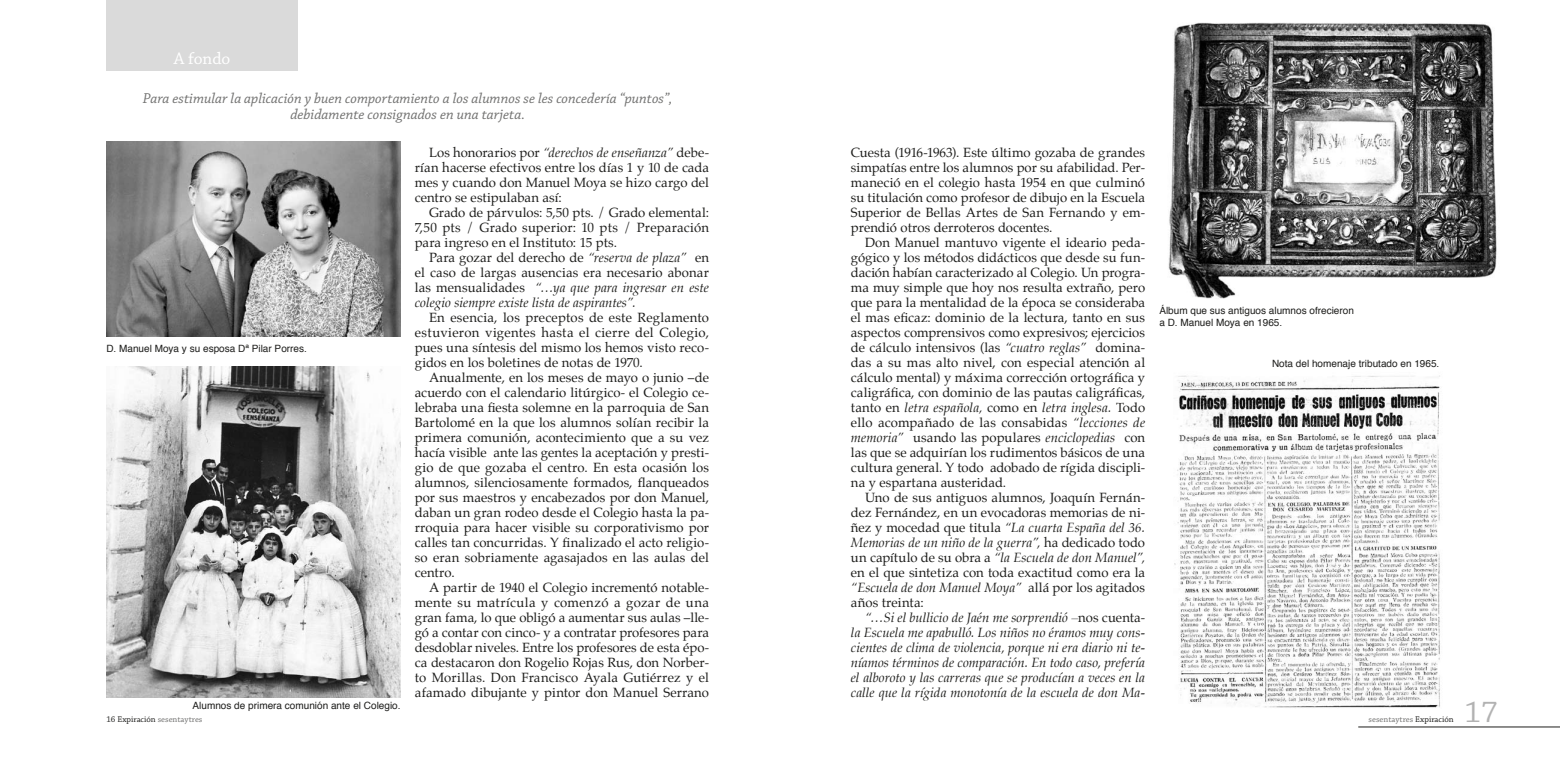
<style>
.page{position:relative;width:1560px;height:780px;background:#fff}
.page>*{position:absolute;margin:0;border:0;box-sizing:border-box;transform-origin:0 0}
.t1{font:31.25px "Chaparral Pro";color:#b2b2b2}
.t2{font:17.5px "Chaparral Pro";color:#fff}
.t3{font:italic 15px/16.2px "Chaparral Pro";color:#70706f;text-align:center}
.t4{font:13.12px/15px "Palatino";letter-spacing:.005em;color:#1d1d1b;text-align:justify}
.t5{font:italic 13.12px/15px "Palatino";letter-spacing:.005em;color:#1d1d1b;text-align:justify}
.t6{font:10px/12px "Helvetica";color:#1d1d1b}
.t7{font:8.75px "Chaparral Pro";letter-spacing:.01em;color:#1d1d1b}
.t8{font:8.75px "Chaparral Pro";color:#70706f}
.s1{font-style:italic}
.s2{font-style:normal}
.s3{color:#70706f}
.s4{color:#1d1d1b}
</style>
<div class="page">
<hr style="left:1357px;top:726px;width:202px;height:1px;background:#1d1d1b">
<img style="left:106px;top:142px;width:294px;height:195px">
<img style="left:106px;top:367px;width:294px;height:330px">
<img style="left:1168px;top:22px;width:329px;height:276px">
<img style="left:1174px;top:375px;width:266px;height:333px">
<div style="left:106px;top:0;width:192px;height:71px;background:#dadada"></div>
<h2 class="t2" style="left:174px;top:49px;width:58px">A fondo</h2>
<p class="t3" style="left:143px;top:91px;width:531px">Para estimular la aplicación y buen comportamiento a los alumnos se les concedería “puntos”, debidamente consignados en una tarjeta.</p>
<p class="t6" style="left:106px;top:343px;width:202px">D. Manuel Moya y su esposa Dª Pilar Porres.</p>
<p class="t6" style="left:192px;top:699px;width:209px">Alumnos de primera comunión ante el Colegio.</p>
<p class="t4" style="left:415px;top:146px;width:296px;text-indent:14px">Los honorarios por <span class="s1">“derechos de enseñanza”</span> debe&shy;rían hacerse efectivos entre los días 1 y 10 de cada mes y cuando don Manuel Moya se hizo cargo del centro se estipulaban así:</p>
<p class="t4" style="left:415px;top:206px;width:296px;text-indent:14px">Grado de párvulos: 5,50 pts. / Grado elemental:<br>7,50 pts / Grado superior: 10 pts / Preparación para ingreso en el Instituto: 15 pts.</p>
<p class="t4" style="left:415px;top:251px;width:296px;text-indent:14px">Para gozar del derecho de <span class="s1">“reserva de plaza”</span> en el caso de largas ausencias era necesario abonar las mensualidades <span class="s1">“…ya que para ingresar en este colegio siempre existe lista de aspirantes”.</span></p>
<p class="t4" style="left:415px;top:311px;width:296px;text-indent:14px">En esencia, los preceptos de este Reglamento estuvieron vigentes hasta el cierre del Colegio, pues una síntesis del mismo los hemos visto reco&shy;gidos en los boletines de notas de 1970.</p>
<p class="t4" style="left:415px;top:371px;width:296px;text-indent:14px">Anualmente, en los meses de mayo o junio –de acuerdo con el calendario litúrgico- el Colegio ce&shy;lebraba una fiesta solemne en la parroquia de San Bartolomé en la que los alumnos solían recibir la primera comunión, acontecimiento que a su vez hacía visible ante las gentes la aceptación y presti&shy;gio de que gozaba el centro. En esta ocasión los alumnos, silenciosamente formados, flanqueados por sus maestros y encabezados por don Manuel, daban un gran rodeo desde el Colegio hasta la pa&shy;rroquia para hacer visible su corporativismo por calles tan concurridas. Y finalizado el acto religio&shy;so eran sobriamente agasajados en las aulas del centro.</p>
<p class="t4" style="left:415px;top:581px;width:296px;text-indent:14px">A partir de 1940 el Colegio incrementó notable&shy;mente su matrícula y comenzó a gozar de una gran fama, lo que obligó a aumentar sus aulas –lle&shy;gó a contar con cinco- y a contratar profesores para desdoblar niveles. Entre los profesores de esta épo&shy;ca destacaron don Rogelio Rojas Rus, don Norber&shy;to Morillas. Don Francisco Ayala Gutiérrez y el afamado dibujante y pintor don Manuel Serrano</p>
<p class="t4" style="left:850px;top:146px;width:296px">Cuesta (1916-1963). Este último gozaba de grandes simpatías entre los alumnos por su afabilidad. Per&shy;maneció en el colegio hasta 1954 en que culminó su titulación como profesor de dibujo en la Escuela Superior de Bellas Artes de San Fernando y em&shy;prendió otros derroteros docentes.</p>
<p class="t4" style="left:850px;top:236px;width:296px;text-indent:14px">Don Manuel mantuvo vigente el ideario peda&shy;gógico y los métodos didácticos que desde su fun&shy;dación habían caracterizado al Colegio. Un progra&shy;ma muy simple que hoy nos resulta extraño, pero que para la mentalidad de la época se consideraba el mas eficaz: dominio de la lectura, tanto en sus aspectos comprensivos como expresivos; ejercicios de cálculo intensivos (las <span class="s1">“cuatro reglas”</span> domina&shy;das a su mas alto nivel, con especial atención al cálculo mental) y máxima corrección ortográfica y caligráfica, con dominio de las pautas caligráficas, tanto en <span class="s1">letra española,</span> como en <span class="s1">letra inglesa.</span> Todo ello acompañado de las consabidas <span class="s1">“lecciones de memoria”</span> usando las populares <span class="s1">enciclopedias</span> con las que se adquirían los rudimentos básicos de una cultura general. Y todo adobado de rígida discipli&shy;na y espartana austeridad.</p>
<p class="t4" style="left:850px;top:491px;width:296px;text-indent:14px">Uno de sus antiguos alumnos, Joaquín Fernán&shy;dez Fernández, en un evocadoras memorias de ni&shy;ñez y mocedad que titula <span class="s1">“La cuarta España del 36.<br>Memorias de un niño de la guerra”,</span> ha dedicado todo un capítulo de su obra a <span class="s1">“la Escuela de don Manuel”, </span>en el que sintetiza con toda exactitud como era la <span class="s1">“Escuela de don Manuel Moya”</span> allá por los agitados años treinta:</p>
<p class="t5" style="left:850px;top:611px;width:296px;text-indent:14px">“…Si el bullicio de Jaén me sorprendió –<span class="s2">nos cuenta&shy;</span>la Escuela me apabulló. Los niños no éramos muy cons&shy;cientes de clima de violencia, porque ni era diario ni te&shy;níamos términos de comparación. En todo caso, prefería el alboroto y las carreras que se producían a veces en la calle que la rígida monotonía de la escuela de don Ma-</p>
<p class="t6" style="left:1159px;top:305px;width:196px">Álbum que sus antiguos alumnos ofrecieron a D. Manuel Moya en 1965.</p>
<p class="t6" style="left:1271px;top:358px;width:169px">Nota del homenaje tributado en 1965.</p>
<p class="t7" style="left:106px;top:714px;width:98px">16 Expiración <span class="s3">sesentaytres</span></p>
<p class="t8" style="left:1368px;top:714px;width:86px">sesentaytres <span class="s4">Expiración</span></p>
<h1 class="t1" style="left:1464px;top:695px;width:34px">17</h1>
</div>
